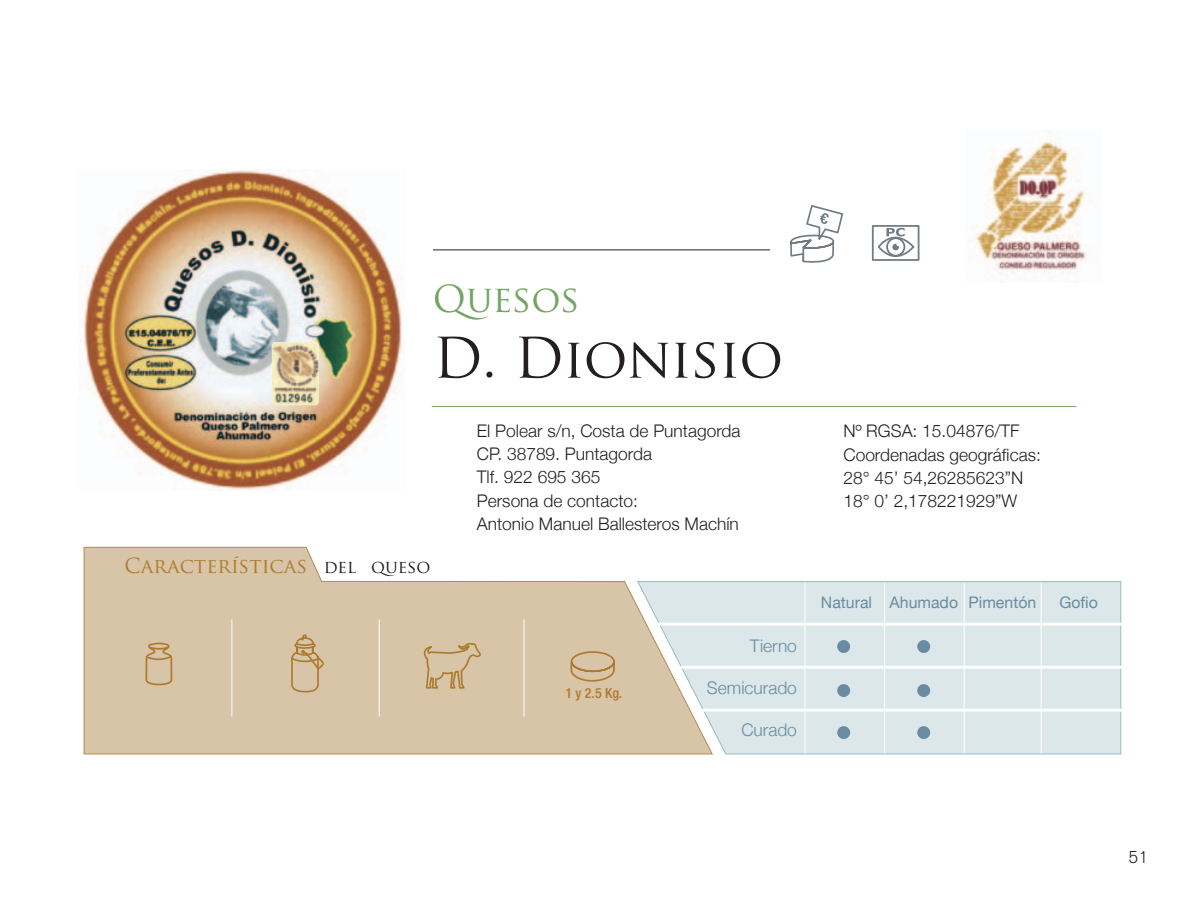
<style>
.page{position:relative;width:1191px;height:908px;background:#fff}
.page>*{position:absolute;margin:0;border:0;box-sizing:border-box;transform-origin:0 0}
.t1{font:54.4px "Trajan Pro";letter-spacing:-.015em;color:#231f20}
.t2{font:36.2px "Trajan Pro";color:#73a562}
.t3{font:20.2px "Trajan Pro";color:#ad7b30}
.t4{font:300 17.4px "Helvetica Neue";color:#231f20}
.t5{font:300 17.4px "Helvetica Neue";color:#6a8ba1}
.t6{font:300 17px "Akzidenz Grotesk BE";color:#231f20}
.t7{font:16px "Helvetica Neue";color:#6a8ba1}
.t8{font:500 condensed 14px "Helvetica Neue LT Std";color:#ad7b30}
.s1{font-size:17.4px;color:#231f20}
</style>
<div class="page">
<hr style="left:432px;top:406px;width:644px;height:1px;background:#73a562">
<hr style="left:433px;top:249px;width:337px;height:1px;background:#231f20">
<svg style="left:790px;top:205px;width:54px;height:58px"></svg>
<div style="left:714px;top:581px;width:407px;height:173px;background:#dce7e9"></div>
<svg style="left:83px;top:546px;width:631px;height:208px;background:#dcccb4"></svg>
<hr style="left:680px;top:665px;width:450px;height:3px;background:#fff">
<hr style="left:698px;top:708px;width:433px;height:3px;background:#fff">
<hr style="left:654px;top:622px;width:476px;height:3px;background:#fff">
<hr style="left:804px;top:582px;width:1px;height:171px;background:#fff">
<hr style="left:884px;top:582px;width:1px;height:171px;background:#fff">
<hr style="left:963px;top:582px;width:1px;height:171px;background:#fff">
<hr style="left:1040px;top:582px;width:1px;height:171px;background:#fff">
<hr style="left:231px;top:619px;width:1px;height:97px;background:#fff">
<hr style="left:379px;top:619px;width:1px;height:97px;background:#fff">
<hr style="left:523px;top:619px;width:1px;height:97px;background:#fff">
<svg style="left:141px;top:643px;width:34px;height:42px"></svg>
<svg style="left:421px;top:641px;width:60px;height:48px;background:#d0b791"></svg>
<div style="left:837px;top:683px;width:13px;height:13px;background:#6a8ba1;border-radius:50%"></div>
<div style="left:917px;top:683px;width:13px;height:13px;background:#6a8ba1;border-radius:50%"></div>
<svg style="left:289px;top:571px;width:35px;height:122px;background:#d3bc9a"></svg>
<div style="left:837px;top:725px;width:13px;height:13px;background:#6a8ba1;border-radius:50%"></div>
<div style="left:917px;top:725px;width:13px;height:13px;background:#6a8ba1;border-radius:50%"></div>
<div style="left:872px;top:225px;width:47px;height:36px;border:2px solid #707c82"></div>
<svg style="left:876px;top:226px;width:40px;height:35px"></svg>
<svg style="left:569px;top:650px;width:46px;height:32px"></svg>
<img style="left:83px;top:169px;width:319px;height:321px">
<div style="left:837px;top:639px;width:13px;height:13px;background:#6a8ba1;border-radius:50%"></div>
<div style="left:917px;top:639px;width:13px;height:13px;background:#6a8ba1;border-radius:50%"></div>
<img style="left:975px;top:142px;width:111px;height:140px">
<img style="left:271px;top:342px;width:48px;height:63px">
<p class="t2" style="left:433px;top:276px;width:149px">Quesos</p>
<p class="t1" style="left:433px;top:323px;width:352px">D. Dionisio</p>
<p class="t3" style="left:124px;top:552px;width:307px">Características <span class="s1">del queso</span></p>
<p class="t4" style="left:477px;top:420px;width:265px">El Polear s/n, Costa de Puntagorda</p>
<p class="t4" style="left:477px;top:443px;width:177px">CP. 38789. Puntagorda</p>
<p class="t4" style="left:477px;top:466px;width:125px">Tlf. 922 695 365</p>
<p class="t4" style="left:477px;top:489px;width:163px">Persona de contacto:</p>
<p class="t4" style="left:477px;top:512px;width:263px">Antonio Manuel Ballesteros Machín</p>
<p class="t8" style="left:565px;top:684px;width:58px">1 y 2.5 Kg.</p>
<p class="t5" style="left:750px;top:635px;width:49px">Tierno</p>
<p class="t5" style="left:707px;top:677px;width:91px">Semicurado</p>
<p class="t5" style="left:741px;top:718px;width:57px">Curado</p>
<p class="t4" style="left:843px;top:420px;width:177px">Nº RGSA: 15.04876/TF</p>
<p class="t4" style="left:843px;top:443px;width:199px">Coordenadas geográficas:</p>
<p class="t4" style="left:843px;top:466px;width:181px">28° 45’ 54,26285623”N</p>
<p class="t4" style="left:843px;top:490px;width:175px">18° 0’ 2,178221929”W</p>
<p class="t7" style="left:821px;top:592px;width:217px">Natural Ahumado Pimentón</p>
<p class="t7" style="left:1059px;top:592px;width:40px">Gofio</p>
<p class="t6" style="left:1128px;top:847px;width:21px">51</p>
</div>
